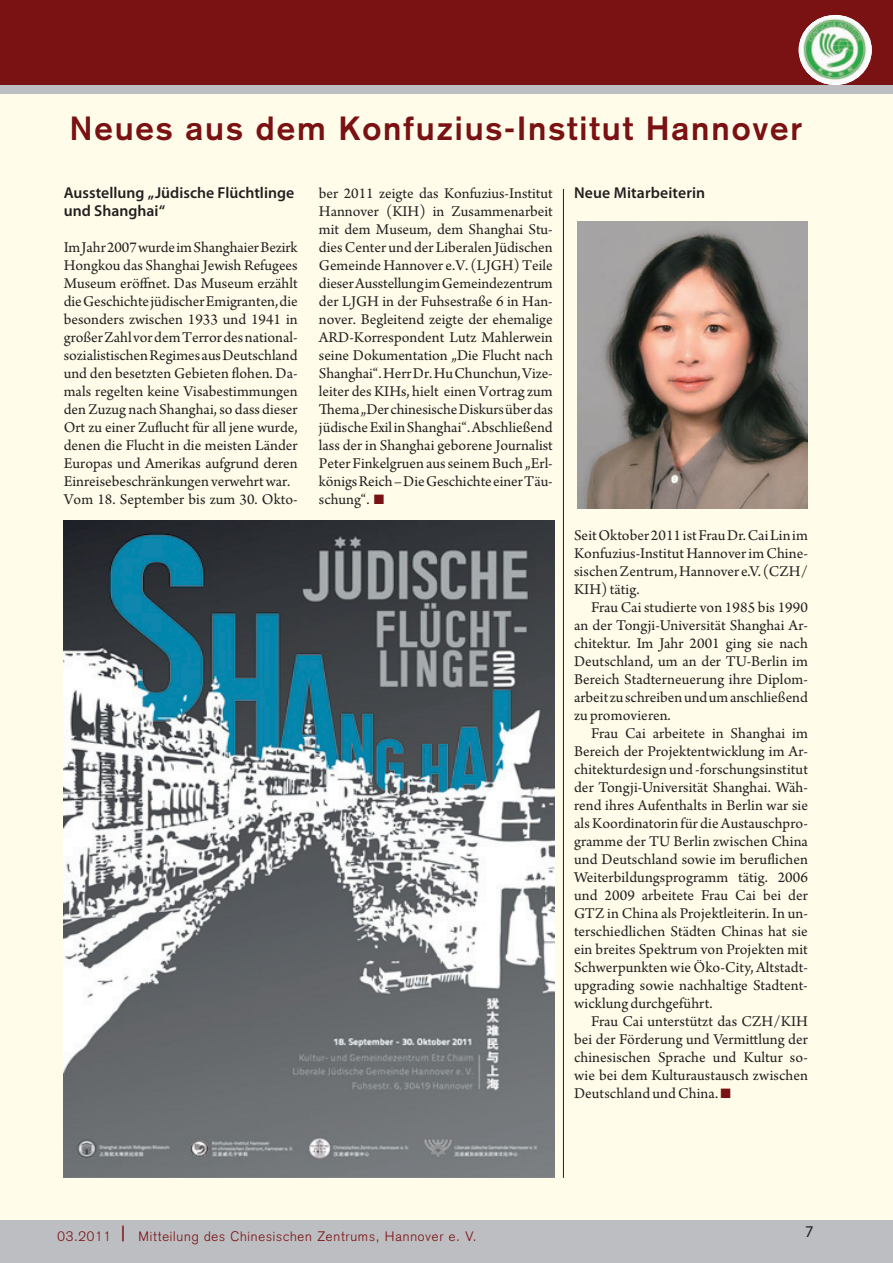
<style>
.page{position:relative;width:893px;height:1263px;background:#fffdea}
.page>*{position:absolute;margin:0;border:0;box-sizing:border-box;transform-origin:0 0}
.t1{font:700 33px "Akzidenz Grotesk";letter-spacing:.06em;color:#7a1113}
.t2{font:16.5px "Myriad Pro";color:#231f20}
.t3{font:15.75px/18px "Arno Pro";color:#231f20;text-align:justify}
.t4{font:600 15.75px/18px "Myriad Pro";color:#231f20}
.t5{font:300 13.5px "Akzidenz Grotesk";letter-spacing:.06em;color:#7a1113}
.s1{font-weight:400;font-size:21px}
</style>
<div class="page">
<div style="left:0;top:1220px;width:893px;height:43px;background:#bdbec1"></div>
<div style="left:0;top:0;width:893px;height:85px;background:#7a1113"></div>
<div style="left:0;top:85px;width:893px;height:9px;background:#bdbec1"></div>
<img style="left:799px;top:15px;width:73px;height:70px;border-radius:50%">
<img style="left:64px;top:520px;width:490px;height:658px">
<img style="left:577px;top:222px;width:231px;height:286px">
<hr style="left:563px;top:189px;width:1px;height:989px;background:#231f20">
<h1 class="t1" style="left:70px;top:117px;width:734px">Neues aus dem Konfuzius-Institut Hannover</h1>
<p class="t4" style="left:64px;top:185px;width:232px">Ausstellung „Jüdische Flüchtlinge und Shanghai“</p>
<p class="t3" style="left:64px;top:239px;width:235px;text-align:left">Im Jahr 2007 wurde im Shanghaier Bezirk Hongkou das Shanghai Jewish Refugees Museum eröffnet. Das Museum erzählt die Geschichte jüdischer Emigranten, die besonders zwischen 1933 und 1941 in großer Zahl vor dem Terror des national&shy;sozialistischen Regimes aus Deutschland und den besetzten Gebieten flohen. Da&shy;mals regelten keine Visabestimmungen den Zuzug nach Shanghai, so dass dieser Ort zu einer Zuflucht für all jene wurde, denen die Flucht in die meisten Länder Europas und Amerikas aufgrund deren Einreisebeschränkungen verwehrt war.<br>Vom 18. September bis zum 30. Okto-</p>
<p class="t3" style="left:319px;top:185px;width:235px">ber 2011 zeigte das Konfuzius-Institut Hannover (KIH) in Zusammenarbeit mit dem Museum, dem Shanghai Stu&shy;dies Center und der Liberalen Jüdischen Gemeinde Hannover e.V. (LJGH) Teile dieser Ausstellung im Gemeindezentrum der LJGH in der Fuhsestraße 6 in Han&shy;nover. Begleitend zeigte der ehemalige ARD-Korrespondent Lutz Mahlerwein seine Dokumentation „Die Flucht nach Shanghai“. Herr Dr. Hu Chunchun, Vize&shy;leiter des KIHs, hielt einen Vortrag zum Thema „Der chinesische Diskurs über das jüdische Exil in Shanghai“. Abschließend lass der in Shanghai geborene Journalist Peter Finkelgruen aus seinem Buch „Erl&shy;königs Reich – Die Geschichte einer Täu&shy;schung“.</p>
<p class="t4" style="left:574px;top:185px;width:133px">Neue Mitarbeiterin</p>
<p class="t3" style="left:574px;top:527px;width:235px">Seit Oktober 2011 ist Frau Dr. Cai Lin im Konfuzius-Institut Hannover im Chine&shy;sischen Zentrum, Hannover e.V. (CZH/ KIH) tätig.</p>
<p class="t3" style="left:574px;top:599px;width:235px;text-indent:17px">Frau Cai studierte von 1985 bis 1990 an der Tongji-Universität Shanghai Ar&shy;chitektur. Im Jahr 2001 ging sie nach Deutschland, um an der TU-Berlin im Bereich Stadterneuerung ihre Diplom&shy;arbeit zu schreiben und um anschließend zu promovieren.</p>
<p class="t3" style="left:574px;top:726px;width:235px;text-indent:17px">Frau Cai arbeitete in Shanghai im Bereich der Projektentwicklung im Ar&shy;chitekturdesign und -forschungsinstitut der Tongji-Universität Shanghai. Wäh&shy;rend ihres Aufenthalts in Berlin war sie als Koordinatorin für die Austauschpro&shy;gramme der TU Berlin zwischen China und Deutschland sowie im beruflichen Weiterbildungsprogramm tätig. 2006 und 2009 arbeitete Frau Cai bei der GTZ in China als Projektleiterin. In un&shy;terschiedlichen Städten Chinas hat sie ein breites Spektrum von Projekten mit Schwerpunkten wie Öko-City, Altstadt&shy;upgrading sowie nachhaltige Stadtent&shy;wicklung durchgeführt.</p>
<p class="t3" style="left:574px;top:1014px;width:235px;text-indent:17px">Frau Cai unterstützt das CZH/KIH bei der Förderung und Vermittlung der chinesischen Sprache und Kultur so&shy;wie bei dem Kulturaustausch zwischen Deutschland und China.</p>
<p class="t5" style="left:57px;top:1231px;width:421px">03.2011 <span class="s1">|</span> Mitteilung des Chinesischen Zentrums, Hannover e. V.</p>
<p class="t2" style="left:805px;top:1225px;width:10px">7</p>
</div>
